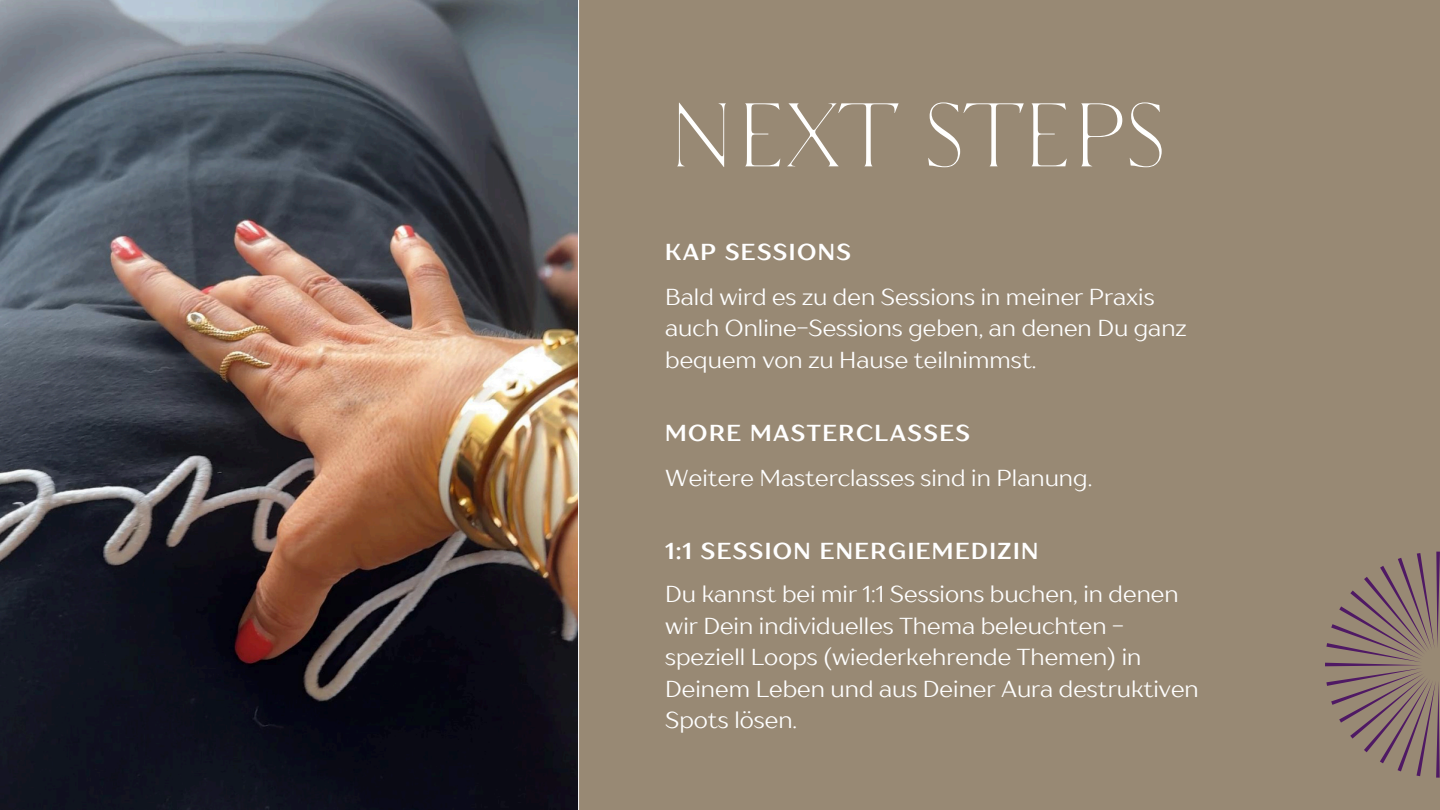
<style>
.page{position:relative;width:1440px;height:810px;background:#988974}
.page>*{position:absolute;margin:0;border:0;box-sizing:border-box;transform-origin:0 0}
.t1{font:90px "TT Ricordi Nobili";letter-spacing:-.06em;color:#fffffe}
.t2{font:23px/31.5px "TT Drugs";color:#fff}
.t3{font:700 23px "TT Drugs";letter-spacing:.065em;color:#fff}
</style>
<div class="page">
<img style="left:0;top:0;width:578px;height:810px">
<hr style="left:578px;top:0;width:1px;height:810px;background:#fff">
<svg style="left:1325px;top:552px;width:115px;height:226px"></svg>
<h1 class="t1" style="left:665px;top:74px;width:506px">NEXT STEPS</h1>
<h2 class="t3" style="left:665px;top:238px;width:187px">KAP SESSIONS</h2>
<h2 class="t2" style="left:665px;top:280px;width:523px">Bald wird es zu den Sessions in meiner Praxis auch Online-Sessions geben, an denen Du ganz bequem von zu Hause teilnimmst.</h2>
<p class="t3" style="left:665px;top:419px;width:306px">MORE MASTERCLASSES</p>
<h2 class="t2" style="left:665px;top:461px;width:429px">Weitere Masterclasses sind in Planung.</h2>
<p class="t3" style="left:665px;top:537px;width:375px">1:1 SESSION ENERGIEMEDIZIN</p>
<p class="t2" style="left:665px;top:578px;width:535px">Du kannst bei mir 1:1 Sessions buchen, in denen wir Dein individuelles Thema beleuchten - speziell Loops (wiederkehrende Themen) in Deinem Leben und aus Deiner Aura destruktiven Spots lösen.</p>
</div>
